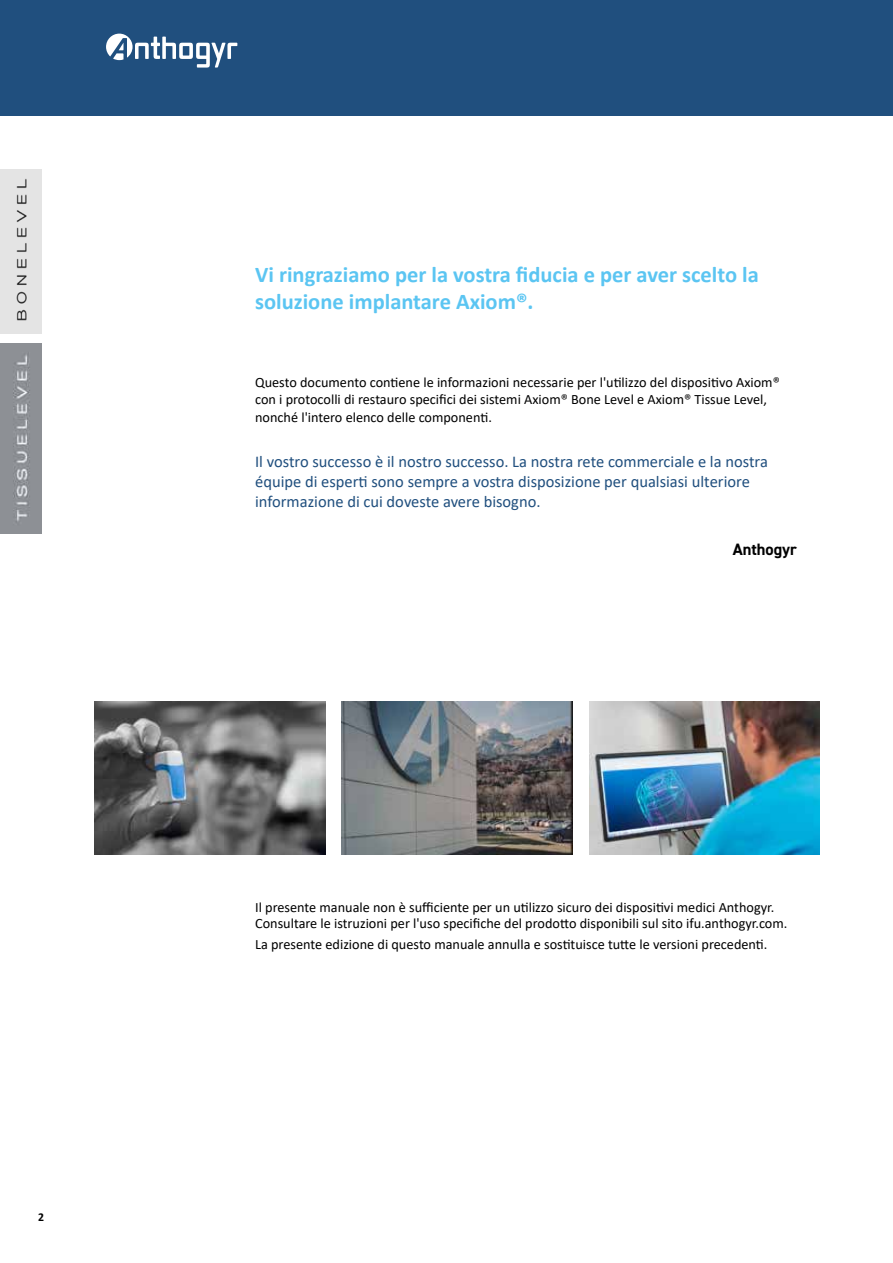
<style>
.page{position:relative;width:893px;height:1263px;background:#fff}
.page>*{position:absolute;margin:0;border:0;box-sizing:border-box;transform-origin:0 0}
.t1{font:700 22.5px/27px "Calibri";color:#5bc5f2}
.t2{font:16.5px/19.8px "Calibri";color:#204f7e}
.t3{font:700 16.5px "DIN2014";color:#000}
.t4{font:14.25px/17.1px "Calibri";color:#000}
.t5{font:700 12px "Calibri";color:#000}
</style>
<div class="page">
<img style="left:95px;top:701px;width:231px;height:154px">
<img style="left:342px;top:701px;width:231px;height:154px">
<img style="left:589px;top:701px;width:231px;height:154px">
<div style="left:0;top:0;width:893px;height:116px;background:#204f7e"></div>
<img style="left:0;top:169px;width:41px;height:165px">
<img style="left:0;top:343px;width:41px;height:190px">
<svg style="left:106px;top:34px;width:131px;height:34px"></svg>
<p class="t5" style="left:38px;top:1208px;width:7px">2</p>
<h1 class="t1" style="left:255px;top:261px;width:505px">Vi ringraziamo per la vostra fiducia e per aver scelto la soluzione implantare Axiom®.</h1>
<p class="t4" style="left:255px;top:374px;width:526px">Questo documento contiene le informazioni necessarie per l'utilizzo del dispositivo Axiom® con i protocolli di restauro specifici dei sistemi Axiom® Bone Level e Axiom® Tissue Level, nonché l'intero elenco delle componenti.</p>
<p class="t2" style="left:255px;top:451px;width:514px">Il vostro successo è il nostro successo. La nostra rete commerciale e la nostra équipe di esperti sono sempre a vostra disposizione per qualsiasi ulteriore informazione di cui doveste avere bisogno.</p>
<p class="t3" style="left:733px;top:538px;width:66px">Anthogyr</p>
<p class="t4" style="left:255px;top:898px;width:534px;line-height:16.5px">Il presente manuale non è sufficiente per un utilizzo sicuro dei dispositivi medici Anthogyr.<br>Consultare le istruzioni per l'uso specifiche del prodotto disponibili sul sito ifu.anthogyr.com.</p>
<p class="t4" style="left:255px;top:935px;width:514px">La presente edizione di questo manuale annulla e sostituisce tutte le versioni precedenti.</p>
</div>
